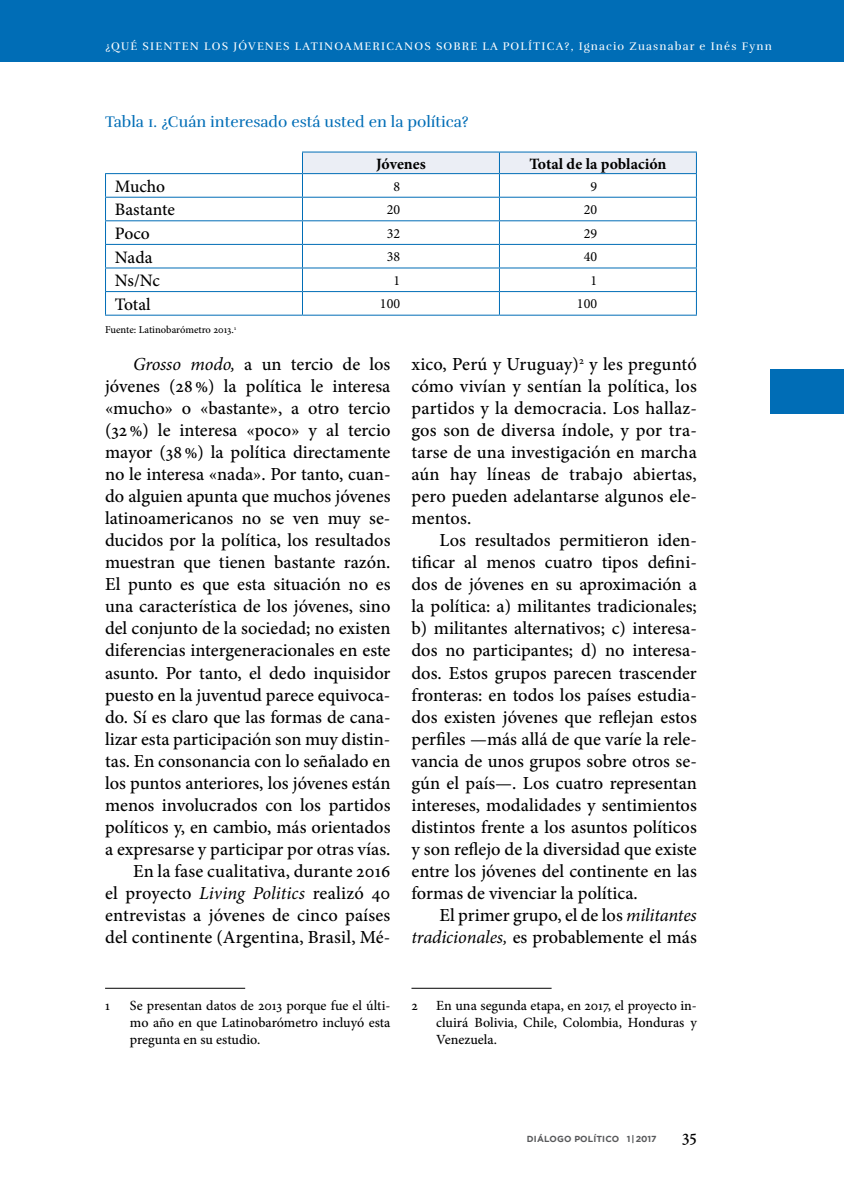
<style>
.page{position:relative;width:844px;height:1191px;background:#fff}
.page>*{position:absolute;margin:0;border:0;box-sizing:border-box;transform-origin:0 0}
.t1{font:500 18.38px/22.1px "Minion Pro";color:#000;text-align:justify}
.t2{font:500 17.5px "Minion Pro";letter-spacing:-.025em;color:#000}
.t3{font:15.75px "Rufina";color:#006db6}
.t4{font:700 15.75px "Minion Pro";letter-spacing:-.005em;color:#000}
.t5{font:500 14px/16.8px "Minion Pro";color:#000;text-align:justify}
.t6{font:14px "Minion Pro";color:#000}
.t7{font:11.38px "Rufina";letter-spacing:.105em;color:#fff}
.t8{font:500 10.5px "Minion Pro";color:#000}
.t9{font:700 8.75px "Gotham";letter-spacing:.015em;color:#58595b}
.s1{font-weight:400;font-style:italic}
</style>
<div class="page">
<div style="left:0;top:0;width:843px;height:62px;background:#006db6"></div>
<div style="left:770px;top:370px;width:73px;height:44px;background:#006db6"></div>
<hr style="left:105px;top:173px;width:197px;height:1px;background:#006db6">
<hr style="left:105px;top:197px;width:197px;height:1px;background:#006db6">
<hr style="left:105px;top:220px;width:197px;height:1px;background:#006db6">
<hr style="left:105px;top:244px;width:197px;height:1px;background:#006db6">
<hr style="left:105px;top:267px;width:197px;height:1px;background:#006db6">
<hr style="left:105px;top:291px;width:197px;height:1px;background:#006db6">
<svg style="left:105px;top:174px;width:1px;height:141px"></svg>
<svg style="left:302px;top:152px;width:394px;height:163px"></svg>
<hr style="left:105px;top:315px;width:197px;height:1px;background:#006db6">
<hr style="left:302px;top:315px;width:197px;height:1px;background:#006db6">
<hr style="left:499px;top:315px;width:197px;height:1px;background:#006db6">
<hr style="left:411px;top:987px;width:140px;height:1px;background:#000">
<hr style="left:105px;top:987px;width:140px;height:1px;background:#000">
<p class="t7" style="left:105px;top:39px;width:55px">¿Qué sienten</p>
<p class="t7" style="left:204px;top:39px;width:54px">lo s jóvene</p>
<p class="t7" style="left:283px;top:39px;width:22px">s latinoamericano</p>
<p class="t7" style="left:424px;top:39px;width:29px">s sobre</p>
<p class="t7" style="left:482px;top:39px;width:29px">la política</p>
<p class="t7" style="left:564px;top:39px;width:209px">?, Ignacio Zuasnabar e Inés Fynn</p>
<p class="t3" style="left:105px;top:112px;width:365px">Tabla 1. ¿Cuán interesado está usted en la política?</p>
<p class="t4" style="left:376px;top:152px;width:51px">Jóvenes</p>
<p class="t4" style="left:529px;top:152px;width:138px">Total de la población</p>
<p class="t2" style="left:115px;top:174px;width:52px">Mucho</p>
<p class="t6" style="left:393px;top:177px;width:8px">8</p>
<p class="t6" style="left:590px;top:177px;width:8px">9</p>
<p class="t2" style="left:115px;top:198px;width:61px">Bastante</p>
<p class="t6" style="left:386px;top:200px;width:15px">20</p>
<p class="t6" style="left:583px;top:200px;width:15px">20</p>
<p class="t2" style="left:115px;top:221px;width:36px">Poco</p>
<p class="t6" style="left:386px;top:224px;width:15px">32</p>
<p class="t6" style="left:583px;top:224px;width:15px">29</p>
<p class="t2" style="left:115px;top:245px;width:39px">Nada</p>
<p class="t6" style="left:386px;top:247px;width:15px">38</p>
<p class="t6" style="left:583px;top:247px;width:15px">40</p>
<p class="t2" style="left:115px;top:269px;width:46px">Ns/Nc</p>
<p class="t6" style="left:393px;top:271px;width:8px">1</p>
<p class="t6" style="left:590px;top:271px;width:8px">1</p>
<p class="t2" style="left:115px;top:292px;width:37px">Total</p>
<p class="t6" style="left:380px;top:295px;width:22px">100</p>
<p class="t6" style="left:576px;top:295px;width:22px">100</p>
<p class="t8" style="left:105px;top:323px;width:132px">Fuente: Latinobarómetro 2013.<sup>1</sup></p>
<p class="t1" style="left:105px;top:353px;width:287px;text-align:right"><span class="s1">Grosso modo,</span> a un tercio de los jóvenes (28%) la política le interesa «mucho» o «bastante», a otro tercio (32%) le interesa «poco» y al tercio mayor (38%) la política directamente no le interesa «nada». Por tanto, cuan&shy;do alguien apunta que muchos jóvenes latinoamericanos no se ven muy se&shy;ducidos por la política, los resultados muestran que tienen bastante razón.<br>El punto es que esta situación no es una característica de los jóvenes, sino del conjunto de la sociedad; no existen diferencias intergeneracionales en este asunto. Por tanto, el dedo inquisidor puesto en la juventud parece equivoca&shy;do. Sí es claro que las formas de cana&shy;lizar esta participación son muy distin&shy;tas. En consonancia con lo señalado en los puntos anteriores, los jóvenes están menos involucrados con los partidos políticos y, en cambio, más orientados a expresarse y participar por otras vías.<br>En la fase cualitativa, durante 2016<br>el proyecto <span class="s1">Living Politics</span> realizó 40 entrevistas a jóvenes de cinco países del continente (Argentina, Brasil, Mé-</p>
<p class="t5" style="left:105px;top:997px;width:6px">1</p>
<p class="t5" style="left:130px;top:997px;width:262px">Se presentan datos de 2013 porque fue el últi&shy;mo año en que Latinobarómetro incluyó esta pregunta en su estudio.</p>
<p class="t1" style="left:411px;top:353px;width:287px">xico, Perú y Uruguay)<sup>2</sup> y les preguntó cómo vivían y sentían la política, los partidos y la democracia. Los hallaz&shy;gos son de diversa índole, y por tra&shy;tarse de una investigación en marcha aún hay líneas de trabajo abiertas, pero pueden adelantarse algunos ele&shy;mentos.</p>
<p class="t1" style="left:411px;top:529px;width:287px;text-indent:28px">Los resultados permitieron iden&shy;tificar al menos cuatro tipos defini&shy;dos de jóvenes en su aproximación a la política: a) militantes tradicionales; b) militantes alternativos; c) interesa&shy;dos no participantes; d) no interesa&shy;dos. Estos grupos parecen trascender fronteras: en todos los países estudia&shy;dos existen jóvenes que reflejan estos perfiles —más allá de que varíe la rele&shy;vancia de unos grupos sobre otros se&shy;gún el país—. Los cuatro representan intereses, modalidades y sentimientos distintos frente a los asuntos políticos y son reflejo de la diversidad que existe entre los jóvenes del continente en las formas de vivenciar la política.</p>
<p class="t1" style="left:411px;top:904px;width:287px;text-align:right">El primer grupo, el de los <span class="s1">militantes tradicionales,</span> es probablemente el más</p>
<p class="t5" style="left:411px;top:997px;width:8px">2</p>
<p class="t5" style="left:436px;top:997px;width:262px">En una segunda etapa, en 2017, el proyecto in&shy;cluirá Bolivia, Chile, Colombia, Honduras y Venezuela.</p>
<p class="t9" style="left:527px;top:1133px;width:131px">DIÁLOGO POLÍTICO 1 |2017</p>
<p class="t1" style="left:682px;top:1124px;width:16px">35</p>
</div>
